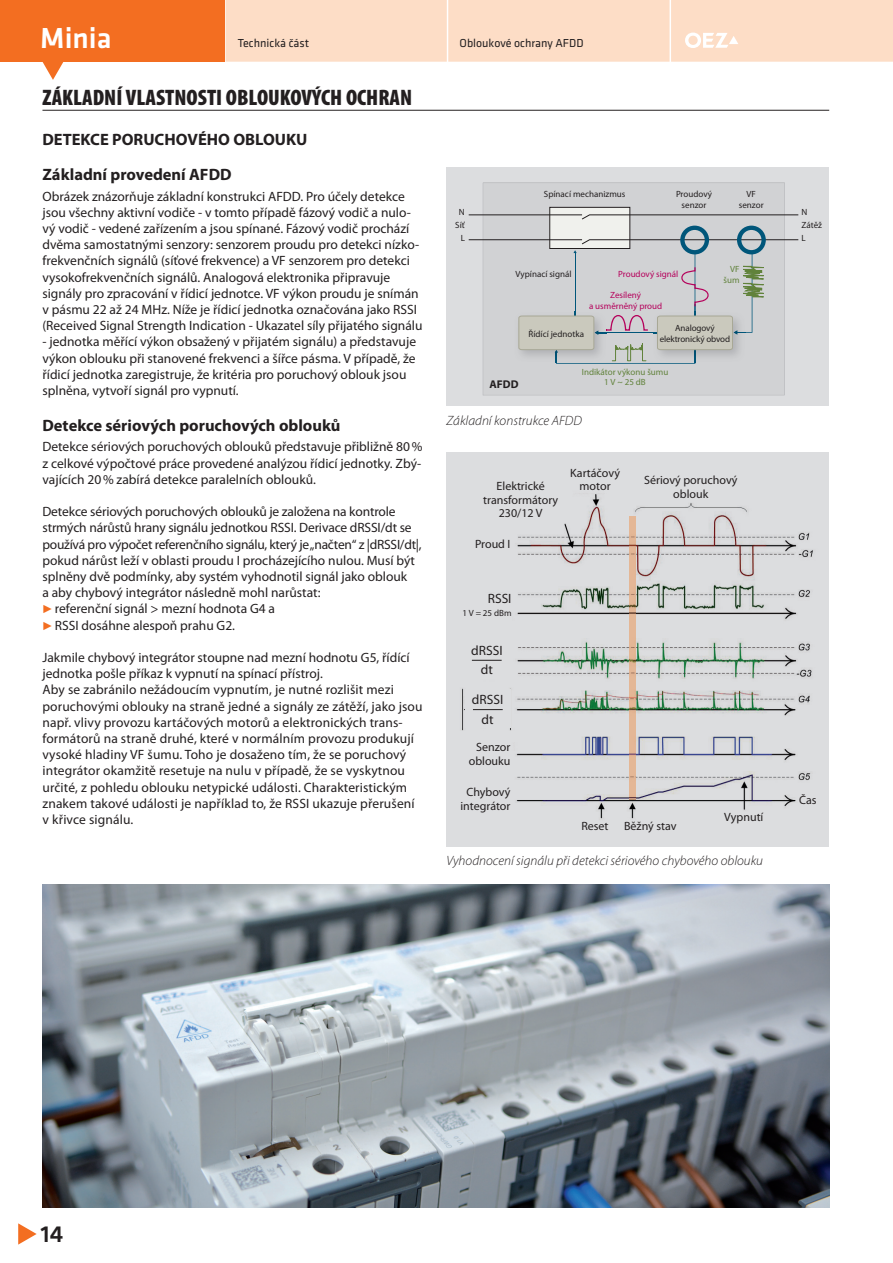
<style>
.page{position:relative;width:893px;height:1263px;background:#fff}
.page>*{position:absolute;margin:0;border:0;box-sizing:border-box;transform-origin:0 0}
.t1{font:500 30px "Klavika";color:#fff}
.t2{font:500 24px "Klavika";color:#231f20}
.t3{font:900 condensed 22.5px "Myriad Pro";color:#231f20}
.t4{font:700 16.5px/34.8px "Myriad Pro";color:#231f20}
.t5{font:13.5px/16.2px "Myriad Pro";color:#231f20}
.t6{font:italic 300 13.5px "Myriad Pro";color:#231f20}
.t7{font:12px/13.5px "Myriad Pro";color:#231f20;text-align:center}
.t8{font:12px "Klavika";color:#231f20}
.t9{font:700 11.25px "Myriad Pro";color:#231f20}
.t10{font:9px/10.6px "Myriad Pro";color:#231f20;text-align:center}
.t11{font:9px/10.6px "Myriad Pro";color:#b5015b;text-align:center}
.t12{font:9px/10.6px "Myriad Pro";color:#61823b;text-align:center}
.s1{font-family:"Klavika";font-weight:300;font-size:12px;color:#f36e21}
</style>
<div class="page">
<div style="left:0;top:0;width:224px;height:62px;background:#f36e21"></div>
<svg style="left:42px;top:62px;width:22px;height:18px"></svg>
<div style="left:226px;top:0;width:667px;height:62px;background:#fdddc6"></div>
<svg style="left:18px;top:1223px;width:19px;height:22px"></svg>
<div style="left:446px;top:168px;width:383px;height:238px;background:#dcdddf"></div>
<div style="left:446px;top:452px;width:383px;height:394px;background:#dcdddf"></div>
<hr style="left:42px;top:110px;width:787px;height:1px;background:#231f20">
<div style="left:483px;top:183px;width:302px;height:212px;background:#d1d2d4"></div>
<div style="left:550px;top:207px;width:80px;height:42px;background:#f0f1ed"></div>
<div style="left:549px;top:207px;width:81px;height:42px;border:1px solid #231f20"></div>
<hr style="left:469px;top:214px;width:113px;height:1px;background:#231f20">
<svg style="left:581px;top:214px;width:218px;height:6px"></svg>
<hr style="left:469px;top:239px;width:113px;height:1px;background:#231f20">
<div style="left:680px;top:226px;width:29px;height:28px;border:4px solid #00567a;border-radius:50%"></div>
<div style="left:737px;top:226px;width:29px;height:28px;border:4px solid #00567a;border-radius:50%"></div>
<img style="left:514px;top:312px;width:4px;height:50px">
<svg style="left:518px;top:239px;width:281px;height:125px"></svg>
<img style="left:462px;top:494px;width:351px;height:325px">
<img style="left:629px;top:517px;width:7px;height:282px">
<div style="left:451px;top:539px;width:59px;height:19px;background:#dcdddf"></div>
<div style="left:452px;top:593px;width:59px;height:31px;background:#dcdddf"></div>
<div style="left:464px;top:690px;width:46px;height:38px;background:#dcdddf"></div>
<div style="left:461px;top:640px;width:51px;height:39px;background:#dcdddf"></div>
<hr style="left:473px;top:709px;width:30px;height:1px;background:#231f20">
<hr style="left:472px;top:660px;width:30px;height:1px;background:#231f20">
<img style="left:42px;top:884px;width:787px;height:324px">
<h1 class="t1" style="left:40px;top:26px;width:73px">Minia</h1>
<p class="t8" style="left:238px;top:39px;width:73px">Technická část</p>
<p class="t8" style="left:459px;top:39px;width:125px">Obloukové ochrany AFDD</p>
<h3 class="t3" style="left:42px;top:84px;width:371px">ZÁKLADNÍ VLASTNOSTI OBLOUKOVÝCH OCHRAN</h3>
<p class="t4" style="left:42px;top:123px;width:266px">DETEKCE PORUCHOVÉHO OBLOUKU<br>Základní provedení AFDD</p>
<p class="t5" style="left:42px;top:189px;width:381px">Obrázek znázorňuje základní konstrukci AFDD. Pro účely detekce jsou všechny aktivní vodiče - v tomto případě fázový vodič a nulo&shy;vý vodič - vedené zařízením a jsou spínané. Fázový vodič prochází dvěma samostatnými senzory: senzorem proudu pro detekci nízko&shy;frekvenčních signálů (síťové frekvence) a VF senzorem pro detekci vysokofrekvenčních signálů. Analogová elektronika připravuje signály pro zpracování v řídicí jednotce. VF výkon proudu je snímán v pásmu 22 až 24 MHz. Níže je řídicí jednotka označována jako RSSI (Received Signal Strength Indication - Ukazatel síly přijatého signálu</p>
<p class="t5" style="left:42px;top:335px;width:375px">- jednotka měřící výkon obsažený v přijatém signálu) a představuje výkon oblouku při stanovené frekvenci a šířce pásma. V případě, že řídicí jednotka zaregistruje, že kritéria pro poruchový oblouk jsou splněna, vytvoří signál pro vypnutí.</p>
<p class="t4" style="left:42px;top:409px;width:300px">Detekce sériových poruchových oblouků</p>
<p class="t5" style="left:42px;top:440px;width:381px;text-align:justify">Detekce sériových poruchových oblouků představuje přibližně 80 % z celkové výpočtové práce provedené analýzou řídicí jednotky. Zbý&shy;vajících 20 % zabírá detekce paralelních oblouků.</p>
<p class="t5" style="left:42px;top:505px;width:381px">Detekce sériových poruchových oblouků je založena na kontrole strmých nárůstů hrany signálu jednotkou RSSI. Derivace dRSSI/dt se používá pro výpočet referenčního signálu, který je „načten“ z |dRSSI/dt|, pokud nárůst leží v oblasti proudu I procházejícího nulou. Musí být splněny dvě podmínky, aby systém vyhodnotil signál jako oblouk<br>a aby chybový integrátor následně mohl narůstat:</p>
<p class="t5" style="left:42px;top:602px;width:234px"><span class="s1">-</span> referenční signál &gt; mezní hodnota G4 a</p>
<p class="t5" style="left:42px;top:618px;width:194px"><span class="s1">-</span> RSSI dosáhne alespoň prahu G2.</p>
<p class="t5" style="left:42px;top:650px;width:382px">Jakmile chybový integrátor stoupne nad mezní hodnotu G5, řídící jednotka pošle příkaz k vypnutí na spínací přístroj.<br>Aby se zabránilo nežádoucím vypnutím, je nutné rozlišit mezi poruchovými oblouky na straně jedné a signály ze zátěží, jako jsou např. vlivy provozu kartáčových motorů a elektronických trans&shy;formátorů na straně druhé, které v normálním provozu produkují vysoké hladiny VF šumu. Toho je dosaženo tím, že se poruchový integrátor okamžitě resetuje na nulu v případě, že se vyskytnou určité, z pohledu oblouku netypické události. Charakteristickým znakem takové události je například to, že RSSI ukazuje přerušení v křivce signálu.</p>
<p class="t10" style="left:459px;top:208px;width:7px">N</p>
<p class="t10" style="left:455px;top:220px;width:11px;line-height:12.6px">Síť<br>L</p>
<p class="t10" style="left:544px;top:190px;width:83px">Spínací mechanizmus</p>
<p class="t10" style="left:676px;top:190px;width:38px">Proudový senzor</p>
<p class="t10" style="left:739px;top:190px;width:26px">VF senzor</p>
<p class="t10" style="left:515px;top:270px;width:57px">Vypínací signál</p>
<p class="t11" style="left:618px;top:270px;width:62px">Proudový signál</p>
<p class="t12" style="left:723px;top:264px;width:18px;text-align:right">VF šum</p>
<p class="t11" style="left:589px;top:291px;width:75px">Zesílený<br>a usměrněný proud</p>
<p class="t10" style="left:528px;top:329px;width:57px">Řídící jednotka</p>
<p class="t10" style="left:660px;top:324px;width:72px">Analogový elektronický obvod</p>
<p class="t9" style="left:490px;top:380px;width:30px">AFDD</p>
<p class="t12" style="left:582px;top:367px;width:88px">Indikátor výkonu šumu<br>1 V ~ 25 dB</p>
<p class="t6" style="left:446px;top:415px;width:137px">Základní konstrukce AFDD</p>
<p class="t7" style="left:483px;top:480px;width:77px">Elektrické transformátory<br>230/12 V</p>
<p class="t7" style="left:475px;top:538px;width:37px">Proud I</p>
<p class="t7" style="left:570px;top:467px;width:51px">Kartáčový motor</p>
<p class="t7" style="left:644px;top:474px;width:95px">Sériový poruchový oblouk</p>
<p class="t5" style="left:488px;top:591px;width:25px">RSSI</p>
<p class="t10" style="left:462px;top:609px;width:51px">1 V = 25 dBm</p>
<p class="t5" style="left:471px;top:641px;width:33px;line-height:19.5px;text-align:center">dRSSI dt</p>
<p class="t5" style="left:472px;top:691px;width:33px;line-height:19.5px;text-align:center">dRSSI dt</p>
<p class="t7" style="left:469px;top:741px;width:43px;text-align:right">Senzor oblouku</p>
<p class="t10" style="left:801px;top:208px;width:7px">N</p>
<p class="t10" style="left:801px;top:220px;width:22px;line-height:12.6px;text-align:left">Zátěž<br>L</p>
<p class="t7" style="left:460px;top:786px;width:51px">Chybový integrátor</p>
<p class="t7" style="left:799px;top:794px;width:19px">Čas</p>
<p class="t7" style="left:724px;top:811px;width:41px">Vypnutí</p>
<p class="t7" style="left:581px;top:820px;width:29px">Reset</p>
<p class="t7" style="left:624px;top:820px;width:54px">Běžný stav</p>
<p class="t6" style="left:446px;top:855px;width:318px">Vyhodnocení signálu při detekci sériového chybového oblouku</p>
<h2 class="t2" style="left:41px;top:1224px;width:24px">14</h2>
</div>
